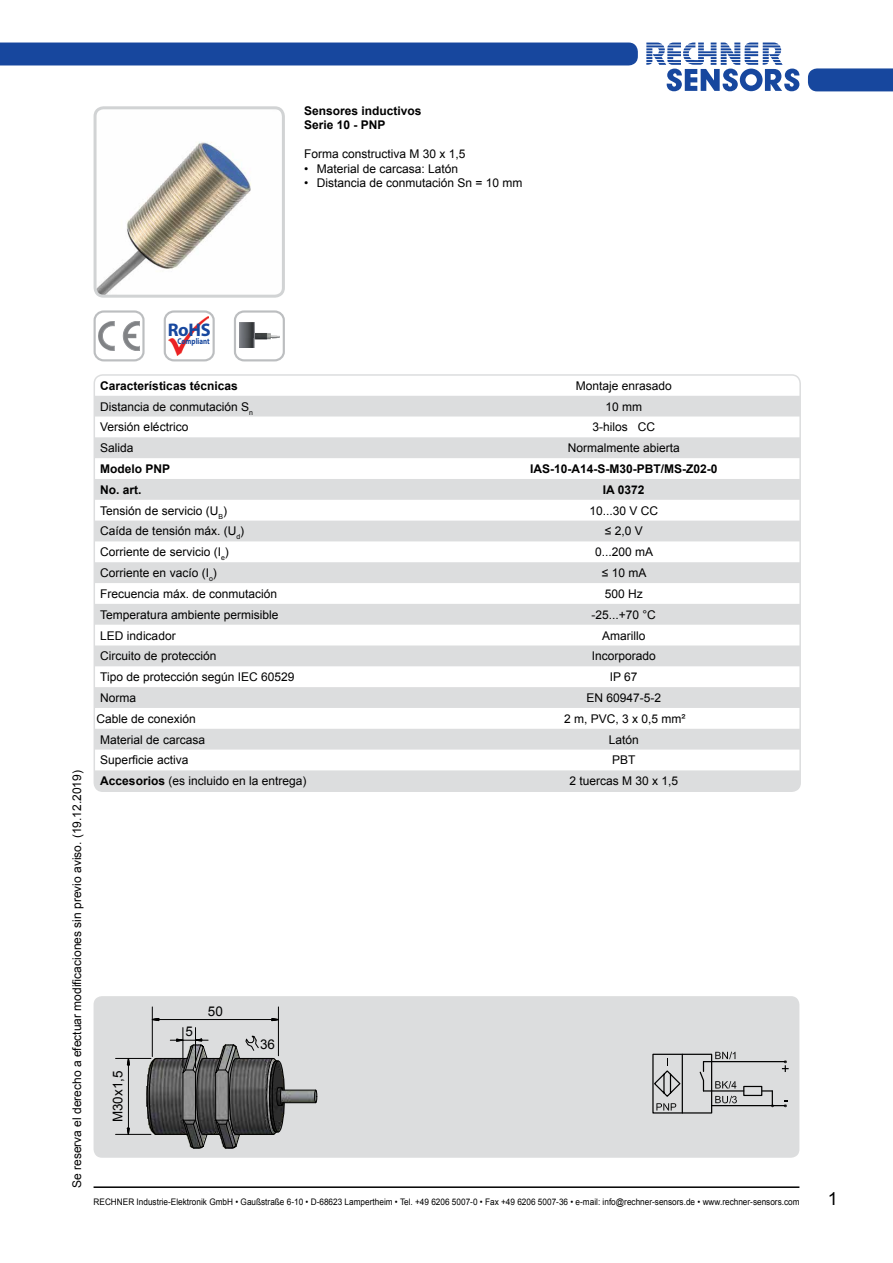
<style>
.page{position:relative;width:893px;height:1263px;background:#fff}
.page>*{position:absolute;margin:0;border:0;box-sizing:border-box;transform-origin:0 0}
.t1{font:700 18.3px "Myriad Pro";color:#17479e}
.t2{font:18px "Arial";color:#000}
.t3{font:13.35px "Arial";letter-spacing:-.01em;color:#000}
.t4{font:12px "Arial";color:#000}
.t5{font:700 12px/14.4px "Arial";color:#000}
.t6{font:9px "Arial";color:#000;scale:.91 1}
.t7{font:700 8.4px "Myriad Pro";color:#17479e;scale:.82 1}
.s1{font-weight:700}
</style>
<div class="page">
<svg style="left:646px;top:43px;width:153px;height:48px"></svg>
<div style="left:808px;top:68px;width:85px;height:23px;background:#17479e"></div>
<hr style="left:94px;top:1186px;width:705px;height:2px;background:#000">
<div style="left:0;top:43px;width:638px;height:22px;background:#17479e"></div>
<img style="left:98px;top:110px;width:183px;height:184px">
<div style="left:94px;top:106px;width:191px;height:192px;border:3px solid #d1d3d4;border-radius:9px"></div>
<div style="left:94px;top:996px;width:705px;height:162px;background:#dcddde;border-radius:9px"></div>
<div style="left:94px;top:310px;width:51px;height:51px;border:2px solid #bcbec0;border-radius:9px"></div>
<svg style="left:98px;top:321px;width:42px;height:30px"></svg>
<div style="left:164px;top:310px;width:51px;height:51px;border:2px solid #bcbec0;border-radius:9px"></div>
<img style="left:168px;top:316px;width:40px;height:40px">
<svg style="left:652px;top:1051px;width:137px;height:63px"></svg>
<div style="left:234px;top:310px;width:51px;height:51px;border:2px solid #bcbec0;border-radius:9px"></div>
<img style="left:239px;top:323px;width:41px;height:24px">
<img style="left:147px;top:1045px;width:169px;height:89px">
<svg style="left:147px;top:1058px;width:10px;height:77px"></svg>
<hr style="left:236px;top:1058px;width:37px;height:1px;background:#000">
<hr style="left:236px;top:1134px;width:37px;height:1px;background:#000">
<hr style="left:156px;top:1058px;width:31px;height:1px;background:#000">
<hr style="left:156px;top:1134px;width:31px;height:1px;background:#000">
<svg style="left:266px;top:1058px;width:19px;height:77px"></svg>
<svg style="left:314px;top:1089px;width:3px;height:14px"></svg>
<hr style="left:282px;top:1090px;width:34px;height:1px;background:#000">
<hr style="left:282px;top:1102px;width:34px;height:1px;background:#000">
<svg style="left:127px;top:1057px;width:3px;height:16px"></svg>
<svg style="left:127px;top:1127px;width:3px;height:7px"></svg>
<hr style="left:128px;top:1065px;width:1px;height:63px;background:#000">
<hr style="left:116px;top:1134px;width:35px;height:1px;background:#000">
<hr style="left:116px;top:1058px;width:35px;height:1px;background:#000">
<svg style="left:151px;top:1018px;width:8px;height:3px"></svg>
<svg style="left:271px;top:1018px;width:7px;height:3px"></svg>
<hr style="left:159px;top:1019px;width:113px;height:1px;background:#000">
<hr style="left:278px;top:1007px;width:1px;height:49px;background:#000">
<hr style="left:152px;top:1007px;width:1px;height:49px;background:#000">
<svg style="left:170px;top:1035px;width:89px;height:113px"></svg>
<hr style="left:195px;top:1027px;width:1px;height:41px;background:#000">
<hr style="left:183px;top:1027px;width:1px;height:41px;background:#000">
<svg style="left:94px;top:396px;width:704px;height:395px;fill:#dcddde"></svg>
<div style="left:94px;top:374px;width:707px;height:418px;border:2px solid #dcddde;border-radius:9px"></div>
<p class="t5" style="left:304px;top:104px;width:119px">Sensores inductivos<br>Serie 10 - PNP</p>
<p class="t4" style="left:304px;top:146px;width:163px">Forma constructiva M 30 x 1,5</p>
<p class="t4" style="left:304px;top:161px;width:156px">• Material de carcasa: Latón</p>
<p class="t4" style="left:304px;top:175px;width:220px">• Distancia de conmutación Sn = 10 mm</p>
<h1 class="t1" style="left:168px;top:318px;width:44px">RoHS</h1>
<p class="t7" style="left:178px;top:335px;width:41px">Compliant</p>
<p class="t4" style="left:69px;top:1188px;width:419px;rotate:-90deg">Se reserva el derecho a efectuar modificaciones sin previo aviso. (19.12.2019)</p>
<p class="t5" style="left:100px;top:379px;width:139px">Características técnicas</p>
<p class="t4" style="left:576px;top:378px;width:98px">Montaje enrasado</p>
<p class="t4" style="left:100px;top:398px;width:154px">Distancia de conmutación S<sub>n</sub></p>
<p class="t4" style="left:605px;top:398px;width:38px">10 mm</p>
<p class="t4" style="left:100px;top:419px;width:90px">Versión eléctrico</p>
<p class="t4" style="left:592px;top:419px;width:64px">3-hilos CC</p>
<p class="t4" style="left:100px;top:440px;width:35px">Salida</p>
<p class="t4" style="left:568px;top:440px;width:114px">Normalmente abierta</p>
<p class="t5" style="left:100px;top:462px;width:72px">Modelo PNP</p>
<p class="t5" style="left:530px;top:462px;width:189px">IAS-10-A14-S-M30-PBT/MS-Z02-0</p>
<p class="t5" style="left:100px;top:483px;width:43px">No. art.</p>
<p class="t5" style="left:603px;top:483px;width:43px">IA 0372</p>
<p class="t4" style="left:100px;top:503px;width:128px">Tensión de servicio (U<sub>B</sub>)</p>
<p class="t4" style="left:589px;top:502px;width:70px">10...30 V CC</p>
<p class="t4" style="left:100px;top:523px;width:145px">Caída de tensión máx. (U<sub>d</sub>)</p>
<p class="t4" style="left:605px;top:523px;width:39px">≤ 2,0 V</p>
<p class="t4" style="left:100px;top:544px;width:130px">Corriente de servicio (I<sub>e</sub>)</p>
<p class="t4" style="left:595px;top:544px;width:60px">0...200 mA</p>
<p class="t4" style="left:100px;top:565px;width:118px">Corriente en vacío (I<sub>o</sub>)</p>
<p class="t4" style="left:602px;top:565px;width:46px">≤ 10 mA</p>
<p class="t4" style="left:100px;top:586px;width:178px">Frecuencia máx. de conmutación</p>
<p class="t4" style="left:605px;top:586px;width:40px">500 Hz</p>
<p class="t4" style="left:100px;top:607px;width:180px">Temperatura ambiente permisible</p>
<p class="t4" style="left:591px;top:607px;width:66px">-25...+70 °C</p>
<p class="t4" style="left:100px;top:627px;width:77px">LED indicador</p>
<p class="t4" style="left:602px;top:627px;width:45px">Amarillo</p>
<p class="t4" style="left:100px;top:648px;width:118px">Circuito de protección</p>
<p class="t4" style="left:592px;top:648px;width:66px">Incorporado</p>
<p class="t4" style="left:100px;top:669px;width:196px">Tipo de protección según IEC 60529</p>
<p class="t4" style="left:610px;top:669px;width:29px">IP 67</p>
<p class="t4" style="left:100px;top:690px;width:37px">Norma</p>
<p class="t4" style="left:586px;top:690px;width:76px">EN 60947-5-2</p>
<p class="t4" style="left:96px;top:711px;width:101px">Cable de conexión</p>
<p class="t4" style="left:564px;top:711px;width:123px">2 m, PVC, 3 x 0,5 mm²</p>
<p class="t4" style="left:100px;top:731px;width:106px">Material de carcasa</p>
<p class="t4" style="left:609px;top:731px;width:32px">Latón</p>
<p class="t4" style="left:100px;top:752px;width:90px">Superficie activa</p>
<p class="t4" style="left:612px;top:752px;width:25px">PBT</p>
<p class="t4" style="left:100px;top:773px;width:208px"><span class="s1">Accesorios</span> (es incluido en la entrega)</p>
<p class="t4" style="left:569px;top:773px;width:110px">2 tuercas M 30 x 1,5</p>
<p class="t3" style="left:109px;top:1122px;width:53px;rotate:-90deg">M x1,5</p>
<p class="t3" style="left:109px;top:1111px;width:16px;rotate:-90deg">30</p>
<p class="t3" style="left:186px;top:1023px;width:9px">5</p>
<p class="t3" style="left:208px;top:1002px;width:17px">50</p>
<p class="t3" style="left:260px;top:1035px;width:16px">36</p>
<p class="t6" style="left:94px;top:1196px;width:777px">RECHNER Industrie-Elektronik GmbH • Gaußstraße 6-10 • D-68623 Lampertheim • Tel. +49 6206 5007-0 • Fax +49 6206 5007-36 • e-mail: info@rechner-sensors.de • www.rechner-sensors.com</p>
<h2 class="t2" style="left:828px;top:1187px;width:12px">1</h2>
</div>
